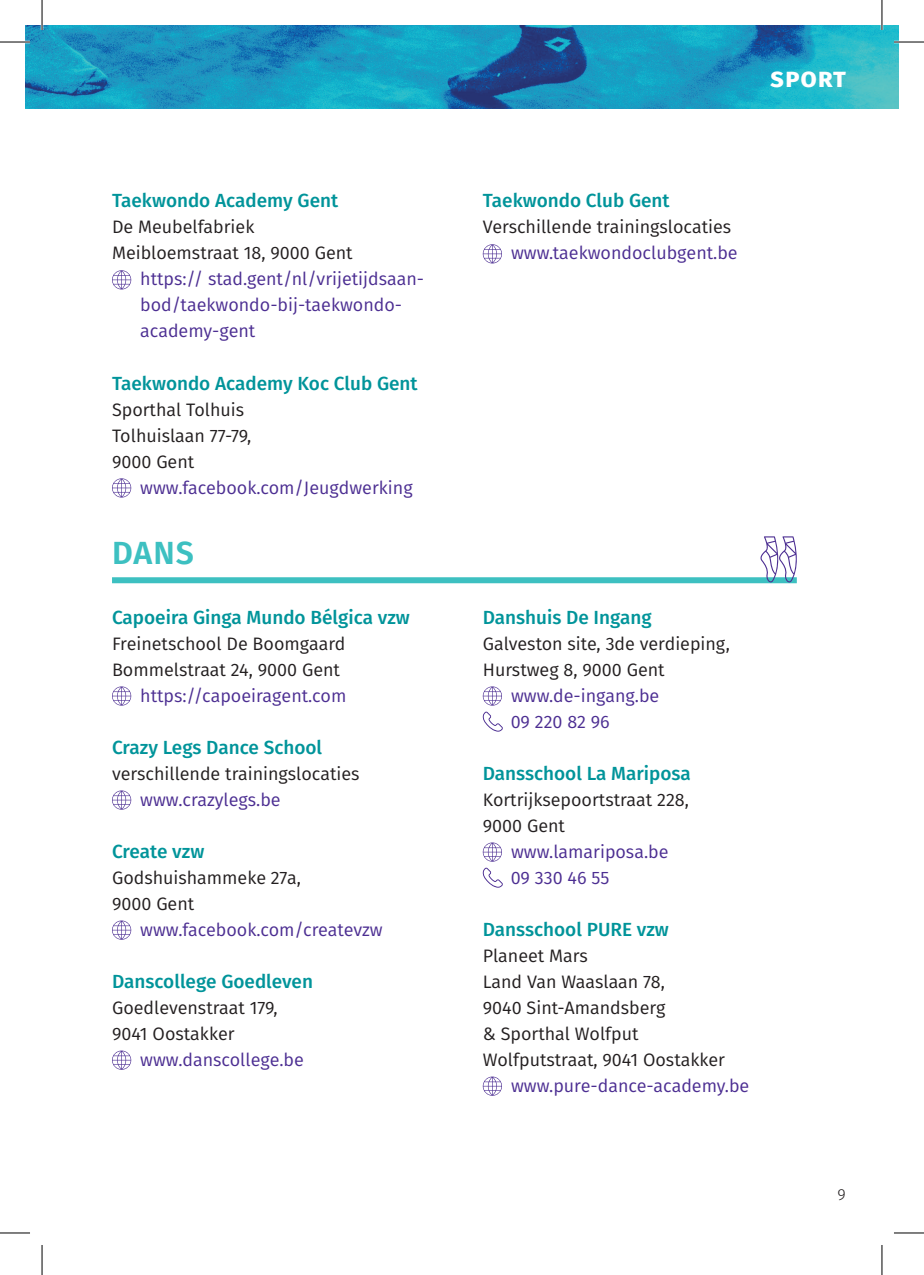
<style>
.page{position:relative;width:924px;height:1275px;background:#fff}
.page>*{position:absolute;margin:0;border:0;box-sizing:border-box;transform-origin:0 0}
.t1{font:600 32px "Fira Sans";color:#3dc0c1}
.t2{font:700 26.8px "Fira Sans";letter-spacing:.03em;color:#fff}
.t3{font:500 19px "Fira Sans";color:#00949a}
.t4{font:18px/26px "Fira Sans";color:#231f20}
.t5{font:18px/26px "Fira Sans";color:#4c2e92}
.t6{font:300 16px "Fira Sans";color:#231f20}
</style>
<div class="page">
<div style="left:112px;top:577px;width:684px;height:6px;background:#3dc0c1"></div>
<svg style="left:760px;top:536px;width:37px;height:46px"></svg>
<img style="left:25px;top:25px;width:873px;height:84px">
<svg style="left:112px;top:270px;width:19px;height:19px"></svg>
<svg style="left:112px;top:478px;width:19px;height:19px"></svg>
<svg style="left:482px;top:244px;width:19px;height:19px"></svg>
<svg style="left:112px;top:686px;width:19px;height:19px"></svg>
<svg style="left:112px;top:790px;width:19px;height:19px"></svg>
<svg style="left:112px;top:920px;width:19px;height:19px"></svg>
<svg style="left:112px;top:1050px;width:19px;height:19px"></svg>
<svg style="left:482px;top:686px;width:19px;height:19px"></svg>
<svg style="left:482px;top:711px;width:21px;height:20px"></svg>
<svg style="left:482px;top:842px;width:19px;height:19px"></svg>
<svg style="left:482px;top:867px;width:21px;height:20px"></svg>
<svg style="left:482px;top:1076px;width:19px;height:19px"></svg>
<hr style="left:0;top:41px;width:30px;height:2px;background:#fff">
<hr style="left:893px;top:41px;width:30px;height:2px;background:#fff">
<hr style="left:41px;top:0;width:2px;height:30px;background:#fff">
<hr style="left:880px;top:0;width:2px;height:30px;background:#fff">
<hr style="left:0;top:42px;width:30px;height:1px;background:#000">
<hr style="left:893px;top:42px;width:30px;height:1px;background:#000">
<hr style="left:0;top:1232px;width:30px;height:1px;background:#000">
<hr style="left:893px;top:1232px;width:30px;height:1px;background:#000">
<hr style="left:42px;top:0;width:1px;height:30px;background:#000">
<hr style="left:42px;top:1245px;width:1px;height:30px;background:#000">
<hr style="left:881px;top:0;width:1px;height:30px;background:#000">
<hr style="left:881px;top:1245px;width:1px;height:30px;background:#000">
<p class="t3" style="left:112px;top:186px;width:228px">Taekwondo Academy Gent</p>
<p class="t4" style="left:112px;top:214px;width:242px">De Meubelfabriek<br>Meibloemstraat 18, 9000 Gent</p>
<p class="t5" style="left:140px;top:266px;width:285px">https:// stad.gent/nl/vrijetijdsaan&shy;bod/taekwondo-bij-taekwondo&shy;academy-gent</p>
<p class="t3" style="left:112px;top:368px;width:307px">Taekwondo Academy Koc Club Gent</p>
<p class="t4" style="left:112px;top:396px;width:141px">Sporthal Tolhuis<br>Tolhuislaan 77-79,<br>9000 Gent</p>
<p class="t5" style="left:140px;top:474px;width:274px">www.facebook.com/Jeugdwerking</p>
<h1 class="t1" style="left:112px;top:526px;width:83px">DANS</h1>
<p class="t3" style="left:112px;top:602px;width:299px">Capoeira Ginga Mundo Bélgica vzw</p>
<p class="t4" style="left:112px;top:630px;width:235px">Freinetschool De Boomgaard<br>Bommelstraat 24, 9000 Gent</p>
<p class="t5" style="left:140px;top:682px;width:207px">https://capoeiragent.com</p>
<p class="t3" style="left:112px;top:732px;width:212px">Crazy Legs Dance School</p>
<p class="t4" style="left:112px;top:760px;width:249px">verschillende trainingslocaties</p>
<p class="t5" style="left:140px;top:786px;width:142px">www.crazylegs.be</p>
<p class="t3" style="left:112px;top:836px;width:94px">Create vzw</p>
<p class="t4" style="left:112px;top:864px;width:190px">Godshuishammeke 27a,<br>9000 Gent</p>
<p class="t5" style="left:140px;top:916px;width:244px">www.facebook.com/createvzw</p>
<p class="t3" style="left:112px;top:966px;width:202px">Danscollege Goedleven</p>
<p class="t4" style="left:112px;top:994px;width:167px">Goedlevenstraat 179,<br>9041 Oostakker</p>
<p class="t5" style="left:140px;top:1046px;width:165px">www.danscollege.be</p>
<h2 class="t2" style="left:770px;top:55px;width:77px">sport</h2>
<p class="t3" style="left:482px;top:186px;width:188px">Taekwondo Club Gent</p>
<p class="t4" style="left:482px;top:214px;width:250px">Verschillende trainingslocaties</p>
<p class="t5" style="left:510px;top:240px;width:228px">www.taekwondoclubgent.be</p>
<p class="t3" style="left:482px;top:602px;width:170px">Danshuis De Ingang</p>
<p class="t4" style="left:482px;top:630px;width:248px">Galveston site, 3de verdieping,<br>Hurstweg 8, 9000 Gent</p>
<p class="t5" style="left:510px;top:682px;width:150px">www.de-ingang.be<br>09 220 82 96</p>
<p class="t3" style="left:482px;top:758px;width:209px">Dansschool La Mariposa</p>
<p class="t4" style="left:482px;top:786px;width:207px">Kortrijksepoortstraat 228,<br>9000 Gent</p>
<p class="t5" style="left:510px;top:838px;width:159px">www.lamariposa.be<br>09 330 46 55</p>
<p class="t3" style="left:482px;top:914px;width:187px">Dansschool PURE vzw</p>
<p class="t4" style="left:482px;top:942px;width:244px">Planeet Mars<br>Land Van Waaslaan 78,<br>9040 Sint-Amandsberg<br>&amp; Sporthal Wolfput<br>Wolfputstraat, 9041 Oostakker</p>
<p class="t5" style="left:510px;top:1072px;width:240px">www.pure-dance-academy.be</p>
<p class="t6" style="left:837px;top:1183px;width:10px">9</p>
</div>
